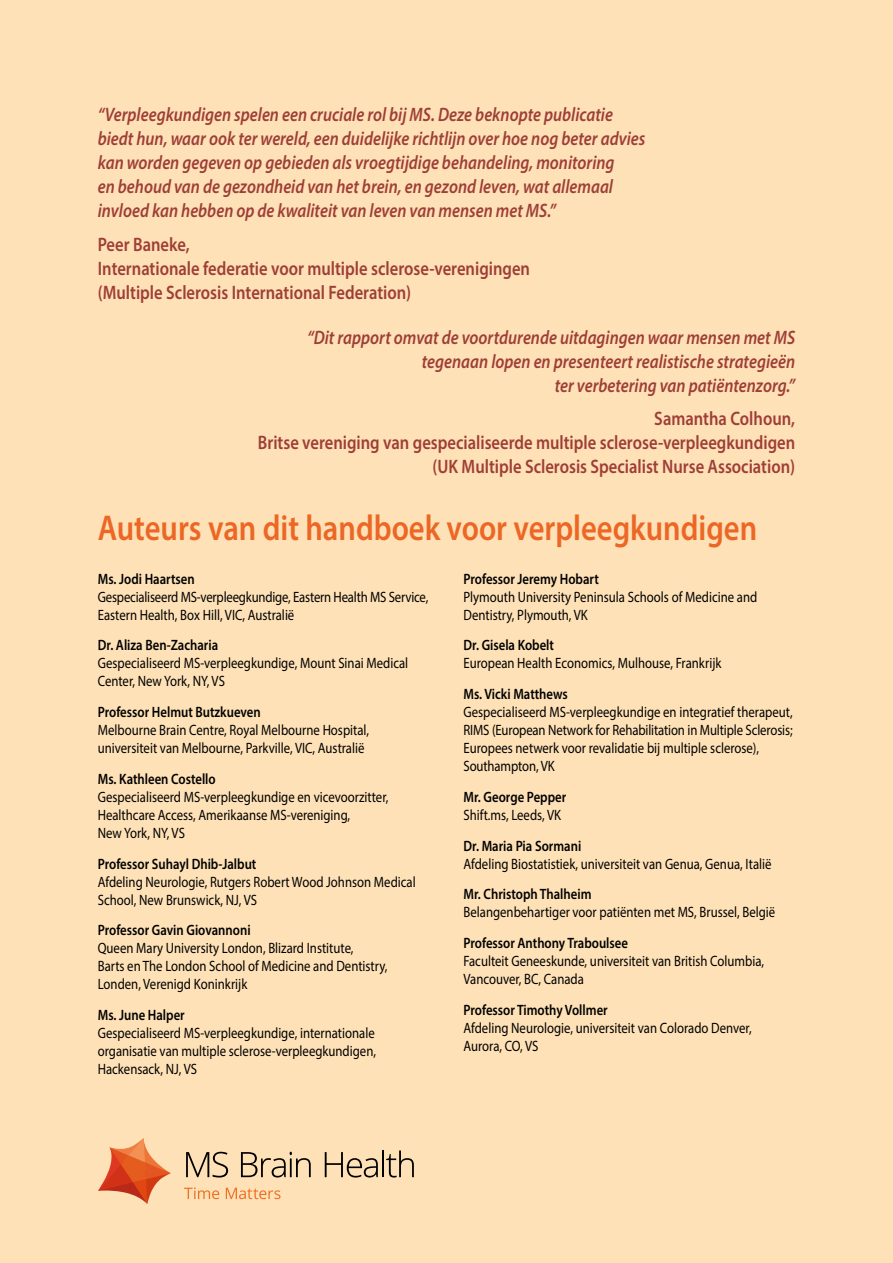
<style>
.page{position:relative;width:893px;height:1263px;background:#fee1b6}
.page>*{position:absolute;margin:0;border:0;box-sizing:border-box;transform-origin:0 0}
.t1{font:600 36px "Myriad Pro";color:#ec6725;scale:.85 1}
.t2{font:italic 600 19.5px/24px "Myriad Pro";color:#9e3e38;scale:.85 1}
.t3{font:600 19.5px/24px "Myriad Pro";color:#9e3e38;scale:.85 1}
.t4{font:15px/18px "Myriad Pro";color:#000;scale:.85 1}
.t5{font:600 15px "Myriad Pro";color:#000;scale:.85 1}
</style>
<div class="page">
<svg style="left:184px;top:1187px;width:35px;height:12px"></svg>
<svg style="left:226px;top:1188px;width:54px;height:11px"></svg>
<svg style="left:98px;top:1138px;width:73px;height:66px"></svg>
<svg style="left:186px;top:1152px;width:42px;height:25px"></svg>
<svg style="left:241px;top:1152px;width:70px;height:25px"></svg>
<svg style="left:325px;top:1152px;width:53px;height:25px"></svg>
<hr style="left:382px;top:1150px;width:2px;height:27px;background:#000">
<svg style="left:386px;top:1150px;width:28px;height:27px"></svg>
<p class="t2" style="left:98px;top:102px;width:646px">“Verpleegkundigen spelen een cruciale rol bij MS. Deze beknopte publicatie biedt hun, waar ook ter wereld, een duidelijke richtlijn over hoe nog beter advies kan worden gegeven op gebieden als vroegtijdige behandeling, monitoring<br>en behoud van de gezondheid van het brein, en gezond leven, wat allemaal invloed kan hebben op de kwaliteit van leven van mensen met MS.”</p>
<h2 class="t3" style="left:98px;top:231px;width:510px">Peer Baneke,<br>Internationale federatie voor multiple sclerose-verenigingen (Multiple Sclerosis International Federation)</h2>
<h2 class="t2" style="left:307px;top:325px;width:576px;text-align:right">“Dit rapport omvat de voortdurende uitdagingen waar mensen met MS tegenaan lopen en presenteert realistische strategieën<br>ter verbetering van patiëntenzorg.”</h2>
<h2 class="t3" style="left:258px;top:406px;width:634px;text-align:right">Samantha Colhoun,<br>Britse vereniging van gespecialiseerde multiple sclerose-verpleegkundigen (UK Multiple Sclerosis Specialist Nurse Association)</h2>
<h1 class="t1" style="left:98px;top:505px;width:777px">Auteurs van dit handboek voor verpleegkundigen</h1>
<p class="t5" style="left:98px;top:569px;width:115px">Ms. Jodi Haartsen</p>
<p class="t4" style="left:98px;top:587px;width:390px">Gespecialiseerd MS-verpleegkundige, Eastern Health MS Service,<br>Eastern Health, Box Hill, VIC, Australië</p>
<p class="t5" style="left:98px;top:636px;width:143px">Dr. Aliza Ben-Zacharia</p>
<p class="t4" style="left:98px;top:654px;width:367px">Gespecialiseerd MS-verpleegkundige, Mount Sinai Medical<br>Center, New York, NY, VS</p>
<p class="t5" style="left:98px;top:702px;width:193px">Professor Helmut Butzkueven</p>
<p class="t4" style="left:98px;top:721px;width:321px">Melbourne Brain Centre, Royal Melbourne Hospital, universiteit van Melbourne, Parkville, VIC, Australië</p>
<p class="t5" style="left:98px;top:769px;width:140px">Ms. Kathleen Costello</p>
<p class="t4" style="left:98px;top:787px;width:343px">Gespecialiseerd MS-verpleegkundige en vicevoorzitter,<br>Healthcare Access, Amerikaanse MS-vereniging,<br>New York, NY, VS</p>
<p class="t5" style="left:98px;top:854px;width:188px">Professor Suhayl Dhib-Jalbut</p>
<p class="t4" style="left:98px;top:872px;width:375px">Afdeling Neurologie, Rutgers Robert Wood Johnson Medical<br>School, New Brunswick, NJ, VS</p>
<p class="t5" style="left:98px;top:921px;width:181px">Professor Gavin Giovannoni</p>
<p class="t4" style="left:98px;top:939px;width:342px">Queen Mary University London, Blizard Institute,<br>Barts en The London School of Medicine and Dentistry,<br>Londen, Verenigd Koninkrijk</p>
<p class="t5" style="left:98px;top:1005px;width:104px">Ms. June Halper</p>
<p class="t4" style="left:98px;top:1024px;width:329px;text-align:justify">Gespecialiseerd MS-verpleegkundige, internationale organisatie van multiple sclerose-verpleegkundigen, Hackensack, NJ, VS</p>
<p class="t5" style="left:463px;top:569px;width:161px">Professor Jeremy Hobart</p>
<p class="t4" style="left:463px;top:587px;width:347px">Plymouth University Peninsula Schools of Medicine and<br>Dentistry, Plymouth, VK</p>
<p class="t5" style="left:463px;top:636px;width:108px">Dr. Gisela Kobelt</p>
<p class="t4" style="left:463px;top:654px;width:305px">European Health Economics, Mulhouse, Frankrijk</p>
<p class="t5" style="left:463px;top:684px;width:124px">Ms. Vicki Matthews</p>
<p class="t4" style="left:463px;top:703px;width:389px">Gespecialiseerd MS-verpleegkundige en integratief therapeut, RIMS (European Network for Rehabilitation in Multiple Sclerosis; Europees netwerk voor revalidatie bij multiple sclerose), Southampton, VK</p>
<p class="t5" style="left:463px;top:787px;width:122px">Mr. George Pepper</p>
<p class="t4" style="left:463px;top:805px;width:116px">Shift.ms, Leeds, VK</p>
<p class="t5" style="left:463px;top:836px;width:140px">Dr. Maria Pia Sormani</p>
<p class="t4" style="left:463px;top:854px;width:364px">Afdeling Biostatistiek, universiteit van Genua, Genua, Italië</p>
<p class="t5" style="left:463px;top:885px;width:152px">Mr. Christoph Thalheim</p>
<p class="t4" style="left:463px;top:903px;width:368px">Belangenbehartiger voor patiënten met MS, Brussel, België</p>
<p class="t5" style="left:463px;top:933px;width:195px">Professor Anthony Traboulsee</p>
<p class="t4" style="left:463px;top:952px;width:355px">Faculteit Geneeskunde, universiteit van British Columbia,<br>Vancouver, BC, Canada</p>
<p class="t5" style="left:463px;top:1000px;width:171px">Professor Timothy Vollmer</p>
<p class="t4" style="left:463px;top:1018px;width:340px">Afdeling Neurologie, universiteit van Colorado Denver,<br>Aurora, CO, VS</p>
</div>
